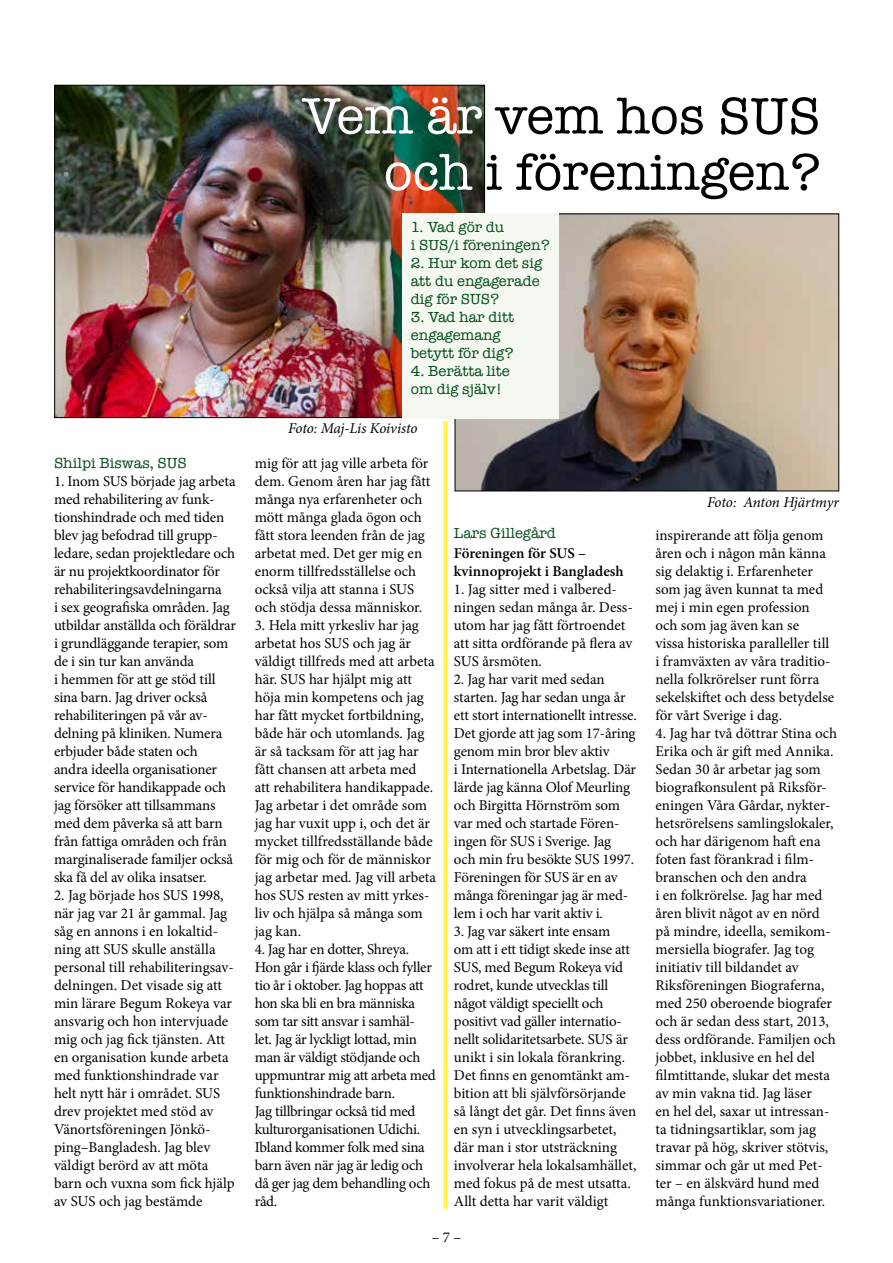
<style>
.page{position:relative;width:893px;height:1263px;background:#fff}
.page>*{position:absolute;margin:0;border:0;box-sizing:border-box;transform-origin:0 0}
.t1{font:52.8px/56.2px "American Typewriter";color:#000;text-align:right}
.t2{font:15px/18px "Minion Pro";letter-spacing:-.01em;color:#000}
.t3{font:15px/18px "American Typewriter";color:#004c19}
.t4{font:600 15px/18px "Minion Pro";letter-spacing:-.005em;color:#000}
.t5{font:italic 15px "Minion Pro";letter-spacing:-.01em;color:#000}
.s1{color:#fff}
</style>
<div class="page">
<hr style="left:446px;top:421px;width:1px;height:788px;background:#ffed00">
<hr style="left:444px;top:421px;width:1px;height:788px;background:#ffed00">
<img style="left:457px;top:216px;width:380px;height:273px">
<img style="left:56px;top:87px;width:427px;height:329px">
<div style="left:402px;top:213px;width:157px;height:205px;background:#f4f8f0"></div>
<p class="t3" style="left:54px;top:453px;width:134px">Shilpi Biswas, SUS</p>
<p class="t2" style="left:54px;top:472px;width:184px">1. Inom SUS började jag arbeta med rehabilitering av funk&shy;tionshindrade och med tiden blev jag befodrad till grupp&shy;ledare, sedan projektledare och är nu projektkoordinator för rehabiliteringsavdelningarna<br>i sex geografiska områden. Jag utbildar anställda och föräldrar i grundläggande terapier, som de i sin tur kan använda<br>i hemmen för att ge stöd till sina barn. Jag driver också rehabiliteringen på vår av&shy;delning på kliniken. Numera erbjuder både staten och<br>andra ideella organisationer service för handikappade och jag försöker att tillsammans med dem påverka så att barn från fattiga områden och från marginaliserade familjer också ska få del av olika insatser.</p>
<p class="t2" style="left:54px;top:886px;width:182px">2. Jag började hos SUS 1998, när jag var 21 år gammal. Jag såg en annons i en lokaltid&shy;ning att SUS skulle anställa personal till rehabiliteringsav&shy;delningen. Det visade sig att min lärare Begum Rokeya var ansvarig och hon intervjuade mig och jag fick tjänsten. Att en organisation kunde arbeta med funktionshindrade var helt nytt här i området. SUS drev projektet med stöd av<br>Vänortsföreningen Jönkö&shy;ping–Bangladesh. Jag blev väldigt berörd av att möta barn och vuxna som fick hjälp av SUS och jag bestämde</p>
<h1 class="t1" style="left:302px;top:86px;width:520px"><span class="s1">Vem är</span> vem hos SUS <span class="s1">och</span> i föreningen?</h1>
<p class="t3" style="left:411px;top:218px;width:140px">1. Vad gör du<br>i SUS/i föreningen?</p>
<p class="t3" style="left:411px;top:254px;width:133px">2. Hur kom det sig att du engagerade dig för SUS?</p>
<p class="t3" style="left:411px;top:308px;width:105px">3. Vad har ditt engagemang betytt för dig?</p>
<p class="t3" style="left:411px;top:362px;width:100px">4. Berätta lite om dig själv!</p>
<p class="t5" style="left:288px;top:418px;width:131px">Foto: Maj-Lis Koivisto</p>
<p class="t2" style="left:255px;top:454px;width:177px">mig för att jag ville arbeta för dem. Genom åren har jag fått många nya erfarenheter och mött många glada ögon och fått stora leenden från de jag arbetat med. Det ger mig en enorm tillfredsställelse och också vilja att stanna i SUS och stödja dessa människor.</p>
<p class="t2" style="left:255px;top:616px;width:183px">3. Hela mitt yrkesliv har jag arbetat hos SUS och jag är väldigt tillfreds med att arbeta här. SUS har hjälpt mig att höja min kompetens och jag har fått mycket fortbildning, både här och utomlands. Jag är så tacksam för att jag har fått chansen att arbeta med<br>att rehabilitera handikappade.<br>Jag arbetar i det område som jag har vuxit upp i, och det är mycket tillfredsställande både för mig och för de människor jag arbetar med. Jag vill arbeta hos SUS resten av mitt yrkes&shy;liv och hjälpa så många som jag kan.</p>
<p class="t2" style="left:255px;top:940px;width:183px">4. Jag har en dotter, Shreya.<br>Hon går i fjärde klass och fyller tio år i oktober. Jag hoppas att hon ska bli en bra människa som tar sitt ansvar i samhäl&shy;let. Jag är lyckligt lottad, min man är väldigt stödjande och uppmuntrar mig att arbeta med funktionshindrade barn.<br>Jag tillbringar också tid med kulturorganisationen Udichi.<br>Ibland kommer folk med sina barn även när jag är ledig och då ger jag dem behandling och råd.</p>
<p class="t3" style="left:454px;top:523px;width:104px">Lars Gillegård</p>
<p class="t4" style="left:454px;top:544px;width:171px">Föreningen för SUS – kvinnoprojekt i Bangladesh</p>
<p class="t2" style="left:454px;top:580px;width:180px">1. Jag sitter med i valbered&shy;ningen sedan många år. Dess&shy;utom har jag fått förtroendet att sitta ordförande på flera av<br>SUS årsmöten.</p>
<p class="t2" style="left:454px;top:670px;width:184px">2. Jag har varit med sedan starten. Jag har sedan unga år ett stort internationellt intresse.<br>Det gjorde att jag som 17-åring genom min bror blev aktiv<br>i Internationella Arbetslag. Där lärde jag känna Olof Meurling och Birgitta Hörnström som var med och startade Fören&shy;ingen för SUS i Sverige. Jag<br>och min fru besökte SUS 1997.<br>Föreningen för SUS är en av många föreningar jag är med&shy;lem i och har varit aktiv i.</p>
<p class="t2" style="left:454px;top:922px;width:184px">3. Jag var säkert inte ensam<br>om att i ett tidigt skede inse att<br>SUS, med Begum Rokeya vid rodret, kunde utvecklas till något väldigt speciellt och positivt vad gäller internatio&shy;nellt solidaritetsarbete. SUS är unikt i sin lokala förankring.<br>Det finns en genomtänkt am&shy;bition att bli självförsörjande så långt det går. Det finns även en syn i utvecklingsarbetet, där man i stor utsträckning involverar hela lokalsamhället, med fokus på de mest utsatta.<br>Allt detta har varit väldigt</p>
<p class="t2" style="left:432px;top:1228px;width:31px">– 7 –</p>
<p class="t5" style="left:707px;top:491px;width:133px">Foto: Anton Hjärtmyr</p>
<p class="t2" style="left:655px;top:526px;width:180px">inspirerande att följa genom åren och i någon mån känna sig delaktig i. Erfarenheter som jag även kunnat ta med mej i min egen profession och som jag även kan se<br>vissa historiska paralleller till i framväxten av våra traditio&shy;nella folkrörelser runt förra sekelskiftet och dess betydelse för vårt Sverige i dag.</p>
<p class="t2" style="left:655px;top:724px;width:183px">4. Jag har två döttrar Stina och<br>Erika och är gift med Annika.<br>Sedan 30 år arbetar jag som biografkonsulent på Riksför&shy;eningen Våra Gårdar, nykter&shy;hetsrörelsens samlingslokaler, och har därigenom haft ena foten fast förankrad i film&shy;branschen och den andra<br>i en folkrörelse. Jag har med åren blivit något av en nörd på mindre, ideella, semikom&shy;mersiella biografer. Jag tog initiativ till bildandet av<br>Riksföreningen Biograferna, med 250 oberoende biografer och är sedan dess start, 2013, dess ordförande. Familjen och jobbet, inklusive en hel del filmtittande, slukar det mesta av min vakna tid. Jag läser<br>en hel del, saxar ut intressan&shy;ta tidningsartiklar, som jag travar på hög, skriver stötvis, simmar och går ut med Pet&shy;ter – en älskvärd hund med många funktionsvariationer.</p>
</div>
